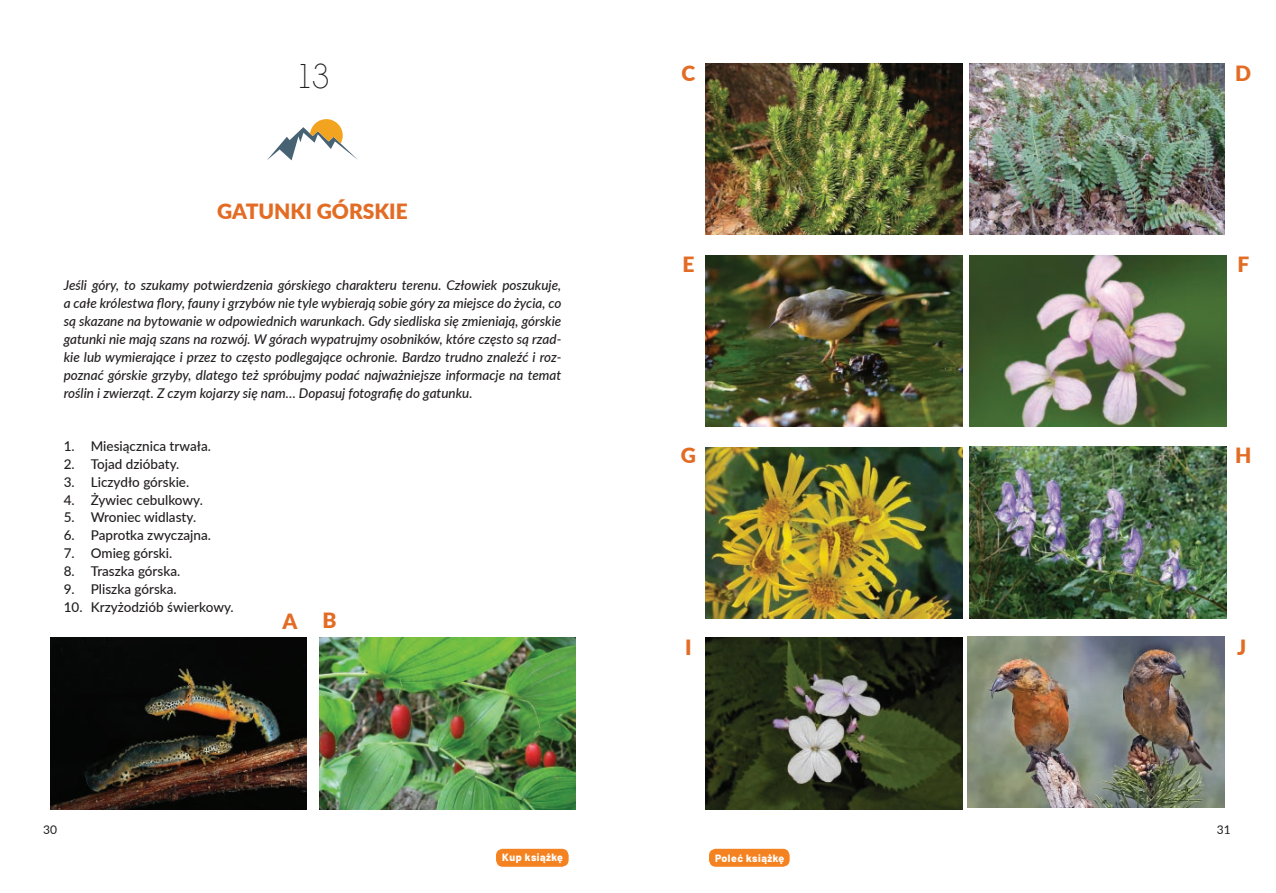
<style>
.page{position:relative;width:1276px;height:893px;background:#fff}
.page>*{position:absolute;margin:0;border:0;box-sizing:border-box;transform-origin:0 0}
.t1{font:300 36px "Lubalin Graph Itc TOT";color:#231f20}
.t2{font:900 21px "Lato";color:#e36c25}
.t3{font:italic 500 13.5px/17.9px "Lato";color:#231f20;text-align:justify}
.t4{font:500 13.5px "Lato";color:#231f20}
.t5{font:12px "Lato";color:#231f20}
.t6{font:800 10.5px "Barlow";letter-spacing:.05em;color:#fff}
</style>
<div class="page">
<svg style="left:267px;top:119px;width:91px;height:41px"></svg>
<img style="left:319px;top:638px;width:256px;height:171px">
<img style="left:50px;top:637px;width:257px;height:172px">
<img style="left:970px;top:446px;width:256px;height:172px">
<img style="left:705px;top:638px;width:257px;height:171px">
<img style="left:969px;top:255px;width:257px;height:171px">
<img style="left:705px;top:64px;width:257px;height:171px">
<img style="left:969px;top:64px;width:255px;height:171px">
<img style="left:705px;top:447px;width:257px;height:171px">
<img style="left:705px;top:255px;width:257px;height:171px">
<img style="left:967px;top:637px;width:257px;height:171px">
<div style="left:708px;top:848px;width:82px;height:19px;background:#f58220;border-radius:7px"></div>
<div style="left:708px;top:847px;width:83px;height:21px;border:1px solid #fff;border-radius:7px"></div>
<div style="left:495px;top:848px;width:74px;height:19px;background:#f58220;border-radius:7px"></div>
<div style="left:495px;top:847px;width:75px;height:21px;border:1px solid #fff;border-radius:7px"></div>
<h1 class="t1" style="left:295px;top:56px;width:37px">13</h1>
<h2 class="t2" style="left:217px;top:196px;width:192px">GATUNKI GÓRSKIE</h2>
<p class="t3" style="left:64px;top:276px;width:499px">Jeśli góry, to szukamy potwierdzenia górskiego charakteru terenu. Człowiek poszukuje, a całe królestwa flory, fauny i grzybów nie tyle wybierają sobie góry za miejsce do życia, co są skazane na bytowanie w odpowiednich warunkach. Gdy siedliska się zmieniają, górskie gatunki nie mają szans na rozwój. W górach wypatrujmy osobników, które często są rzad&shy;kie lub wymierające i przez to często podlegające ochronie. Bardzo trudno znaleźć i roz&shy;poznać górskie grzyby, dlatego też spróbujmy podać najważniejsze informacje na temat roślin i zwierząt. Z czym kojarzy się nam… Dopasuj fotografię do gatunku.</p>
<p class="t4" style="left:64px;top:436px;width:149px">1. Miesiącznica trwała.</p>
<p class="t4" style="left:64px;top:454px;width:117px">2. Tojad dzióbaty.</p>
<p class="t4" style="left:64px;top:472px;width:127px">3. Liczydło górskie.</p>
<p class="t4" style="left:64px;top:490px;width:141px">4. Żywiec cebulkowy.</p>
<p class="t4" style="left:64px;top:508px;width:134px">5. Wroniec widlasty.</p>
<p class="t4" style="left:64px;top:526px;width:149px">6. Paprotka zwyczajna.</p>
<p class="t4" style="left:64px;top:543px;width:110px">7. Omieg górski.</p>
<p class="t4" style="left:64px;top:561px;width:118px">8. Traszka górska.</p>
<p class="t4" style="left:64px;top:579px;width:114px">9. Pliszka górska.</p>
<p class="t4" style="left:64px;top:597px;width:171px">10. Krzyżodziób świerkowy.</p>
<h2 class="t2" style="left:282px;top:605px;width:56px">A B</h2>
<p class="t5" style="left:43px;top:821px;width:15px">30</p>
<h2 class="t2" style="left:681px;top:57px;width:15px">C</h2>
<h2 class="t2" style="left:1235px;top:57px;width:17px">D</h2>
<h2 class="t2" style="left:682px;top:249px;width:14px">E</h2>
<h2 class="t2" style="left:1237px;top:249px;width:13px">F</h2>
<h2 class="t2" style="left:681px;top:440px;width:17px">G</h2>
<h2 class="t2" style="left:1235px;top:440px;width:18px">H</h2>
<h2 class="t2" style="left:685px;top:631px;width:8px">I</h2>
<h2 class="t2" style="left:1237px;top:631px;width:11px">J</h2>
<p class="t5" style="left:1216px;top:821px;width:15px">31</p>
<p class="t6" style="left:502px;top:850px;width:62px">Kup książkę</p>
<p class="t6" style="left:715px;top:850px;width:71px">Poleć książkę</p>
</div>
